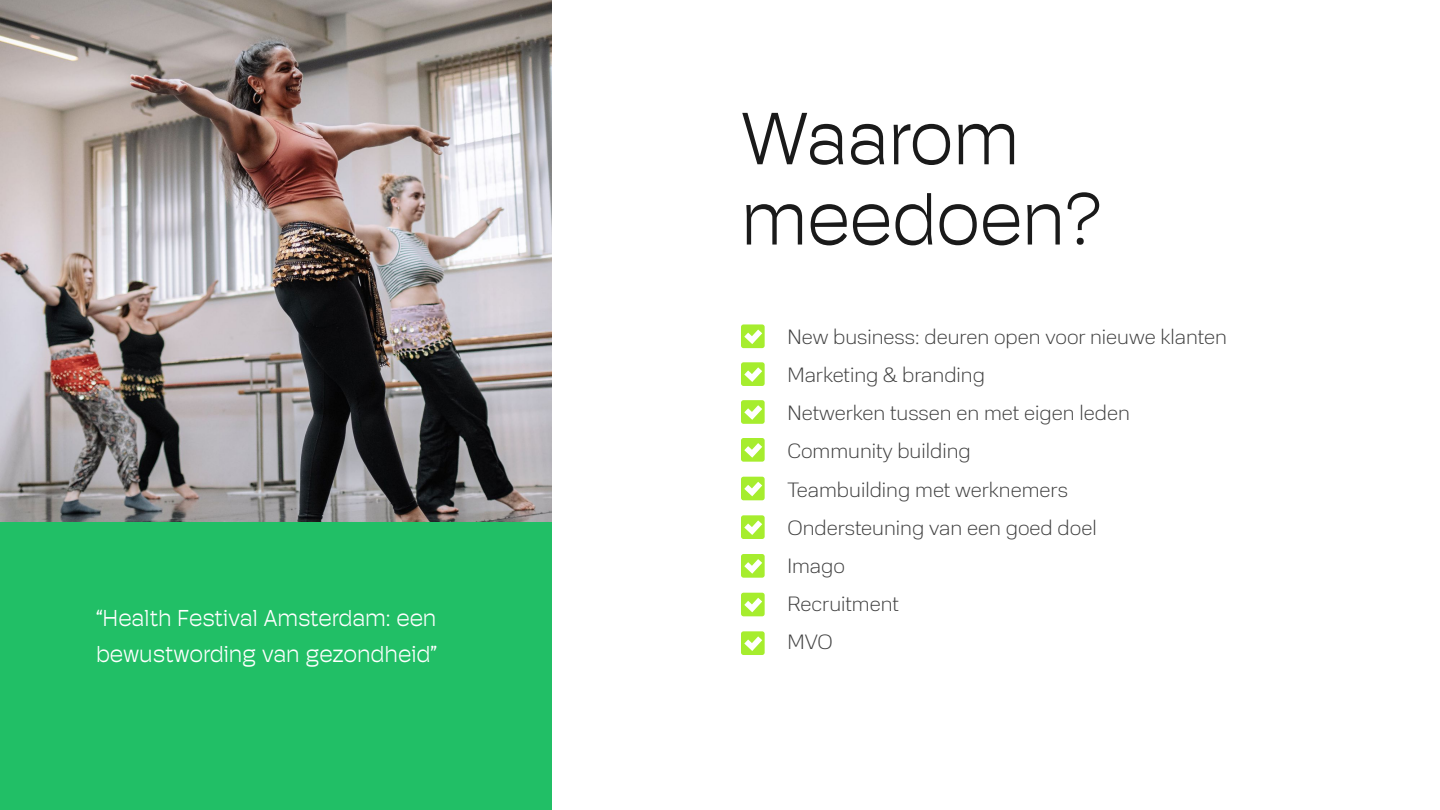
<style>
.page{position:relative;width:1440px;height:810px;background:#fff}
.page>*{position:absolute;margin:0;border:0;box-sizing:border-box;transform-origin:0 0}
.t1{font:300 74.55px/80.2px "Hoss Sharp";letter-spacing:-.005em;color:#1a1a1a}
.t2{font:300 23.25px/36px "Hoss Sharp";letter-spacing:-.005em;color:#fff}
.t3{font:100 21px/38.2px "Normalidad Text";color:#404040}
</style>
<div class="page">
<div style="left:741px;top:324px;width:24px;height:24px;background:#a6ed2e;border-radius:3px"></div>
<svg style="left:744px;top:330px;width:18px;height:14px"></svg>
<div style="left:741px;top:362px;width:24px;height:24px;background:#a6ed2e;border-radius:3px"></div>
<svg style="left:744px;top:367px;width:18px;height:15px"></svg>
<div style="left:741px;top:400px;width:24px;height:24px;background:#a6ed2e;border-radius:3px"></div>
<svg style="left:744px;top:405px;width:18px;height:15px"></svg>
<div style="left:741px;top:438px;width:24px;height:24px;background:#a6ed2e;border-radius:3px"></div>
<svg style="left:744px;top:443px;width:18px;height:15px"></svg>
<div style="left:741px;top:477px;width:24px;height:23px;background:#a6ed2e;border-radius:3px"></div>
<svg style="left:744px;top:482px;width:18px;height:14px"></svg>
<div style="left:741px;top:515px;width:24px;height:24px;background:#a6ed2e;border-radius:3px"></div>
<svg style="left:744px;top:520px;width:18px;height:15px"></svg>
<div style="left:741px;top:554px;width:24px;height:24px;background:#a6ed2e;border-radius:3px"></div>
<svg style="left:744px;top:559px;width:18px;height:15px"></svg>
<div style="left:741px;top:593px;width:24px;height:23px;background:#a6ed2e;border-radius:3px"></div>
<svg style="left:744px;top:598px;width:18px;height:14px"></svg>
<div style="left:741px;top:631px;width:24px;height:24px;background:#a6ed2e;border-radius:3px"></div>
<svg style="left:744px;top:636px;width:18px;height:15px"></svg>
<img style="left:0;top:0;width:552px;height:522px">
<div style="left:0;top:522px;width:552px;height:288px;background:#21bf66"></div>
<p class="t2" style="left:96px;top:600px;width:343px">“Health Festival Amsterdam: een bewustwording van gezondheid“</p>
<h1 class="t1" style="left:741px;top:98px;width:364px">Waarom meedoen?</h1>
<p class="t3" style="left:788px;top:316px;width:441px">New business: deuren open voor nieuwe klanten<br>Marketing &amp; branding<br>Netwerken tussen en met eigen leden<br>Community building<br>Teambuilding met werknemers<br>Ondersteuning van een goed doel<br>Imago<br>Recruitment<br>MVO</p>
</div>
